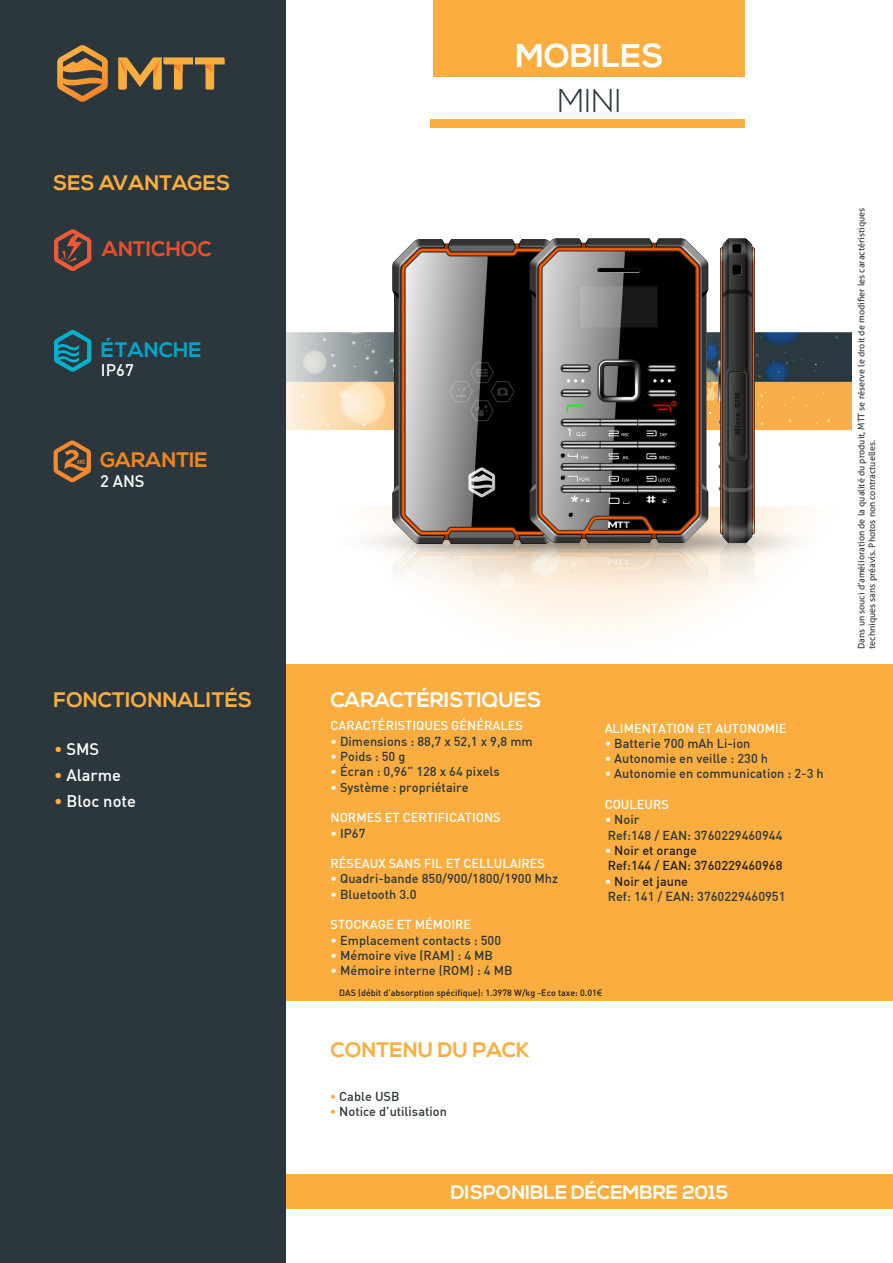
<style>
.page{position:relative;width:893px;height:1263px;background:#fff}
.page>*{position:absolute;margin:0;border:0;box-sizing:border-box;transform-origin:0 0}
.t1{font:700 33px "Nexa";color:#fff}
.t2{font:300 33px "Nexa";color:#2c373d}
.t3{font:700 21px "Nexa";color:#fbae3f}
.t4{font:700 21px "Nexa";color:#fff}
.t5{font:700 21px "Nexa";color:#e94f2d}
.t6{font:700 21px "Nexa";color:#f1861b}
.t7{font:700 21px "Nexa";letter-spacing:.005em;color:#00a5c8}
.t8{font:700 19.5px "Nexa";color:#fff}
.t9{font:500 16.5px "DIN";color:#fff}
.t10{font:500 12.75px "DIN";color:#2c373d}
.t11{font:500 12.75px "DIN";color:#fff}
.t12{font:500 12.75px "DIN";color:#231f20}
.t13{font:9px "Aller";color:#2c373d}
.t14{font:500 9px "DIN";color:#231f20}
.t15{font:4.8px "Bebas";color:#f5892e}
.s1{color:#fbae3f}
.s2{color:#fff}
.s3{font-family:"Arial";font-weight:400}
</style>
<div class="page">
<div style="left:286px;top:1174px;width:607px;height:35px;background:#fbae3f"></div>
<img style="left:286px;top:76px;width:565px;height:355px">
<div style="left:433px;top:0;width:312px;height:76px;background:#fbae3f"></div>
<div style="left:286px;top:664px;width:607px;height:336px;background:#fbae3f"></div>
<div style="left:0;top:0;width:286px;height:1263px;background:#2c373d"></div>
<div style="left:430px;top:119px;width:315px;height:9px;background:#fbae3f"></div>
<svg style="left:118px;top:57px;width:107px;height:33px"></svg>
<svg style="left:57px;top:45px;width:51px;height:57px"></svg>
<svg style="left:54px;top:330px;width:37px;height:42px"></svg>
<svg style="left:54px;top:440px;width:37px;height:42px"></svg>
<svg style="left:54px;top:229px;width:37px;height:42px"></svg>
<img style="left:330px;top:201px;width:480px;height:317px">
<img style="left:350px;top:518px;width:460px;height:104px">
<p class="t3" style="left:54px;top:170px;width:178px">SES AVANTAGES</p>
<p class="t5" style="left:102px;top:237px;width:111px">ANTICHOC</p>
<p class="t7" style="left:101px;top:337px;width:102px">ÉTANCHE</p>
<p class="t9" style="left:101px;top:360px;width:34px">IP67</p>
<p class="t15" style="left:77px;top:458px;width:10px">ANS</p>
<p class="t6" style="left:100px;top:448px;width:109px">GARANTIE</p>
<p class="t9" style="left:100px;top:470px;width:46px">2 ANS</p>
<p class="t3" style="left:54px;top:687px;width:200px">FONCTIONNALITÉS</p>
<p class="t9" style="left:54px;top:739px;width:47px"><span class="s1">•</span> SMS</p>
<p class="t9" style="left:54px;top:765px;width:69px"><span class="s1">•</span> Alarme</p>
<p class="t9" style="left:54px;top:791px;width:84px"><span class="s1">•</span> Bloc note</p>
<p class="t1" style="left:516px;top:37px;width:149px">MOBILES</p>
<p class="t2" style="left:558px;top:82px;width:65px">MINI</p>
<p class="t4" style="left:331px;top:687px;width:212px">CARACTÉRISTIQUES</p>
<p class="t11" style="left:331px;top:718px;width:194px">CARACTÉRISTIQUES GÉNÉRALES</p>
<p class="t10" style="left:331px;top:733px;width:204px"><span class="s2">•</span> Dimensions : 88,7 x 52,1 x 9,8 mm</p>
<p class="t10" style="left:331px;top:748px;width:76px"><span class="s2">•</span> Poids : 50 g</p>
<p class="t10" style="left:331px;top:763px;width:171px"><span class="s2">•</span> Écran : 0,96” 128 x 64 pixels</p>
<p class="t10" style="left:331px;top:779px;width:140px"><span class="s2">•</span> Système : propriétaire</p>
<p class="t11" style="left:331px;top:809px;width:172px">NORMES ET CERTIFICATIONS</p>
<p class="t10" style="left:331px;top:825px;width:36px"><span class="s2">•</span> IP67</p>
<p class="t11" style="left:331px;top:855px;width:216px">RÉSEAUX SANS FIL ET CELLULAIRES</p>
<p class="t10" style="left:331px;top:871px;width:229px"><span class="s2">•</span> Quadri-bande 850/900/1800/1900 Mhz</p>
<p class="t10" style="left:331px;top:886px;width:87px"><span class="s2">•</span> Bluetooth 3.0</p>
<p class="t11" style="left:331px;top:916px;width:142px">STOCKAGE ET MÉMOIRE</p>
<p class="t10" style="left:331px;top:932px;width:172px"><span class="s2">•</span> Emplacement contacts : 500</p>
<p class="t10" style="left:331px;top:947px;width:164px"><span class="s2">•</span> Mémoire vive (RAM) : 4 MB</p>
<p class="t10" style="left:331px;top:962px;width:184px"><span class="s2">•</span> Mémoire interne (ROM) : 4 MB</p>
<p class="t11" style="left:605px;top:720px;width:183px">ALIMENTATION ET AUTONOMIE</p>
<p class="t10" style="left:605px;top:735px;width:147px"><span class="s2">•</span> Batterie 700 mAh Li-ion</p>
<p class="t10" style="left:605px;top:750px;width:165px"><span class="s2">•</span> Autonomie en veille : 230 h</p>
<p class="t10" style="left:605px;top:766px;width:221px"><span class="s2">•</span> Autonomie en communication : 2-3 h</p>
<p class="t11" style="left:605px;top:796px;width:66px">COULEURS</p>
<p class="t10" style="left:605px;top:811px;width:36px"><span class="s2">•</span> Noir</p>
<p class="t10" style="left:608px;top:827px;width:176px">Ref:148 / EAN: 3760229460944</p>
<p class="t12" style="left:605px;top:842px;width:94px"><span class="s2">•</span> Noir et orange</p>
<p class="t12" style="left:608px;top:857px;width:176px">Ref:144 / EAN: 3760229460968</p>
<p class="t12" style="left:605px;top:873px;width:85px"><span class="s2">•</span> Noir et jaune</p>
<p class="t10" style="left:608px;top:888px;width:179px">Ref: 141 / EAN: 3760229460951</p>
<p class="t14" style="left:339px;top:987px;width:264px">DAS (débit d’absorption spécifique): 1.3978 W/kg -Eco taxe: 0.01<span class="s3">€</span></p>
<p class="t3" style="left:331px;top:1038px;width:201px">CONTENU DU PACK</p>
<p class="t10" style="left:330px;top:1088px;width:71px"><span class="s1">•</span> Cable USB</p>
<p class="t10" style="left:330px;top:1103px;width:119px"><span class="s1">•</span> Notice d’utilisation</p>
<p class="t8" style="left:451px;top:1181px;width:279px">DISPONIBLE DÉCEMBRE 2015</p>
<p class="t13" style="left:856px;top:649px;width:443px;rotate:-90deg">Dans un souci d’amélioration de la qualité du produit, MTT se réserve le droit de modifier les caractéristiques</p>
<p class="t13" style="left:866px;top:649px;width:211px;rotate:-90deg">techniques sans préavis. Photos non contractuelles.</p>
</div>
